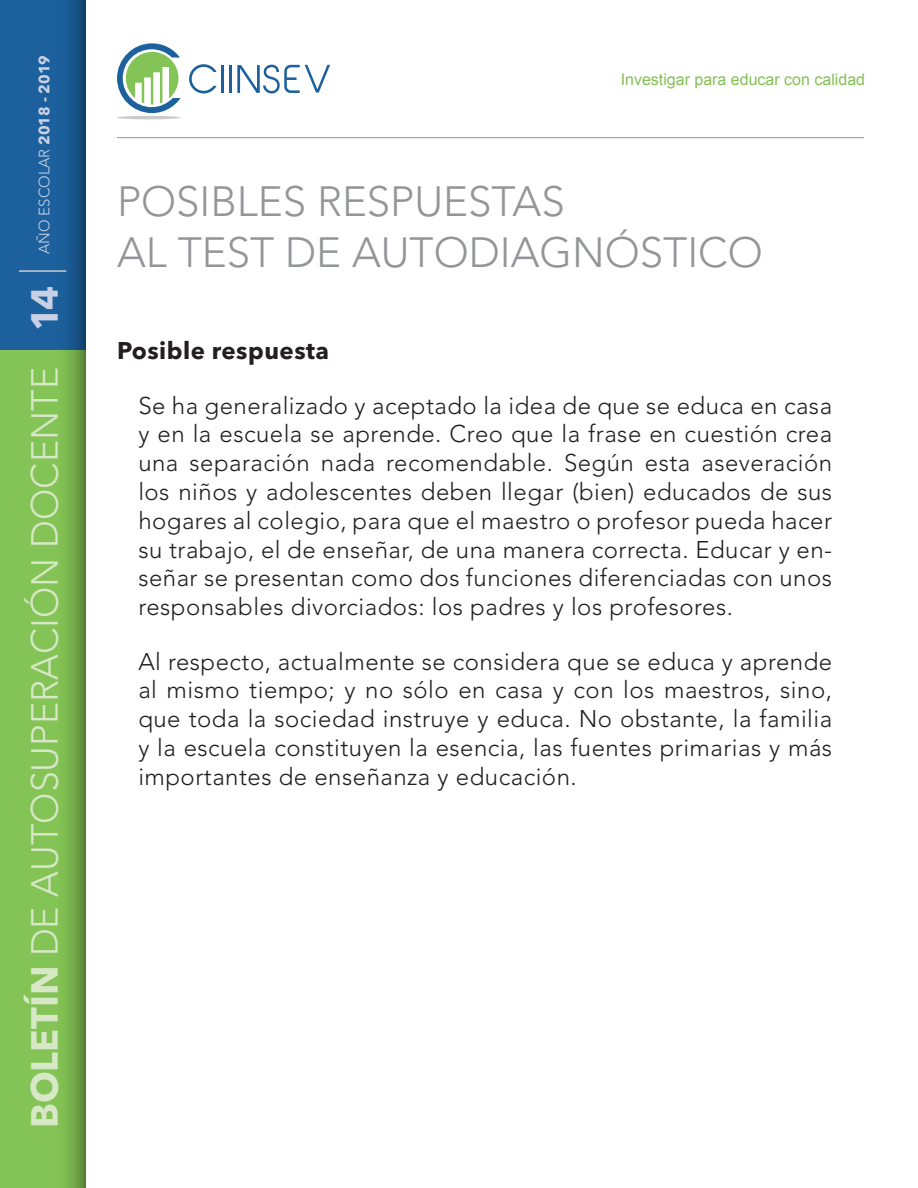
<style>
.page{position:relative;width:918px;height:1188px;background:#fff}
.page>*{position:absolute;margin:0;border:0;box-sizing:border-box;transform-origin:0 0}
.t1{font:300 42px "Avenir LT Std";color:#939598}
.t2{font:300 37.5px "Avenir LT Std";color:#d7e8c7}
.t3{font:300 24px/28.8px "Avenir LT Std";letter-spacing:.02em;color:#231f20;text-align:justify}
.t4{font:700 24px "Avenir Next LT Pro";letter-spacing:.02em;color:#231f20}
.t5{font:16.05px "Arial";color:#84c056}
.t6{font:300 15px "Avenir LT Std";color:#cad1e4}
.s1{font-family:"Avenir Next LT Pro";font-weight:700}
.s2{font-family:"Avenir Next LT Pro";font-weight:700;color:#cad1e4}
</style>
<div class="page">
<svg style="left:117px;top:43px;width:64px;height:70px"></svg>
<hr style="left:117px;top:116px;width:64px;height:3px;background:#cacccb;border-radius:50%">
<hr style="left:221px;top:65px;width:3px;height:28px;background:#1c619d">
<hr style="left:229px;top:65px;width:3px;height:28px;background:#1c619d">
<svg style="left:237px;top:65px;width:93px;height:28px"></svg>
<svg style="left:189px;top:64px;width:28px;height:29px"></svg>
<div style="left:0;top:350px;width:85px;height:838px;background:#84c355"></div>
<div style="left:0;top:0;width:85px;height:350px;background:#1c619d"></div>
<svg style="left:66px;top:0;width:19px;height:1188px"></svg>
<hr style="left:117px;top:137px;width:747px;height:1px;background:#939598">
<hr style="left:19px;top:270px;width:47px;height:2px;background:#cacccb">
<p class="t6" style="left:35px;top:254px;width:200px;rotate:-90deg">año escolar <span class="s1">2018 - 2019</span></p>
<h2 class="t2" style="left:23px;top:1128px;width:844px;rotate:-90deg"><span class="s1">Boletín</span> de Autosuperación Docente <span class="s2">14</span></h2>
<h1 class="t1" style="left:117px;top:177px;width:226px">posib les RESPUEST</h1>
<h1 class="t1" style="left:513px;top:177px;width:49px">AS</h1>
<p class="t5" style="left:621px;top:69px;width:246px">Investigar para educar con calidad</p>
<h1 class="t1" style="left:117px;top:228px;width:86px">AL TEST</h1>
<h1 class="t1" style="left:285px;top:228px;width:122px">DE AUTODI</h1>
<h1 class="t1" style="left:511px;top:228px;width:89px">AGNÓSTICO</h1>
<p class="t4" style="left:117px;top:336px;width:214px">Posible respuesta</p>
<p class="t3" style="left:138px;top:391px;width:695px">Se ha generalizado y aceptado la idea de que se educa en casa y en la escuela se aprende. Creo que la frase en cuestión crea una separación nada recomendable. Según esta aseveración los niños y adolescentes deben llegar (bien) educados de sus hogares al colegio, para que el maestro o profesor pueda hacer su trabajo, el de enseñar, de una manera correcta. Educar y en&shy;señar se presentan como dos funciones diferenciadas con unos responsables divorciados: los padres y los profesores.</p>
<p class="t3" style="left:138px;top:647px;width:695px">Al respecto, actualmente se considera que se educa y aprende al mismo tiempo; y no sólo en casa y con los maestros, sino, que toda la sociedad instruye y educa. N o obstante, la familia y la escuela constituyen la esencia, las fuentes primarias y más importantes de enseñanza y educación.</p>
</div>
